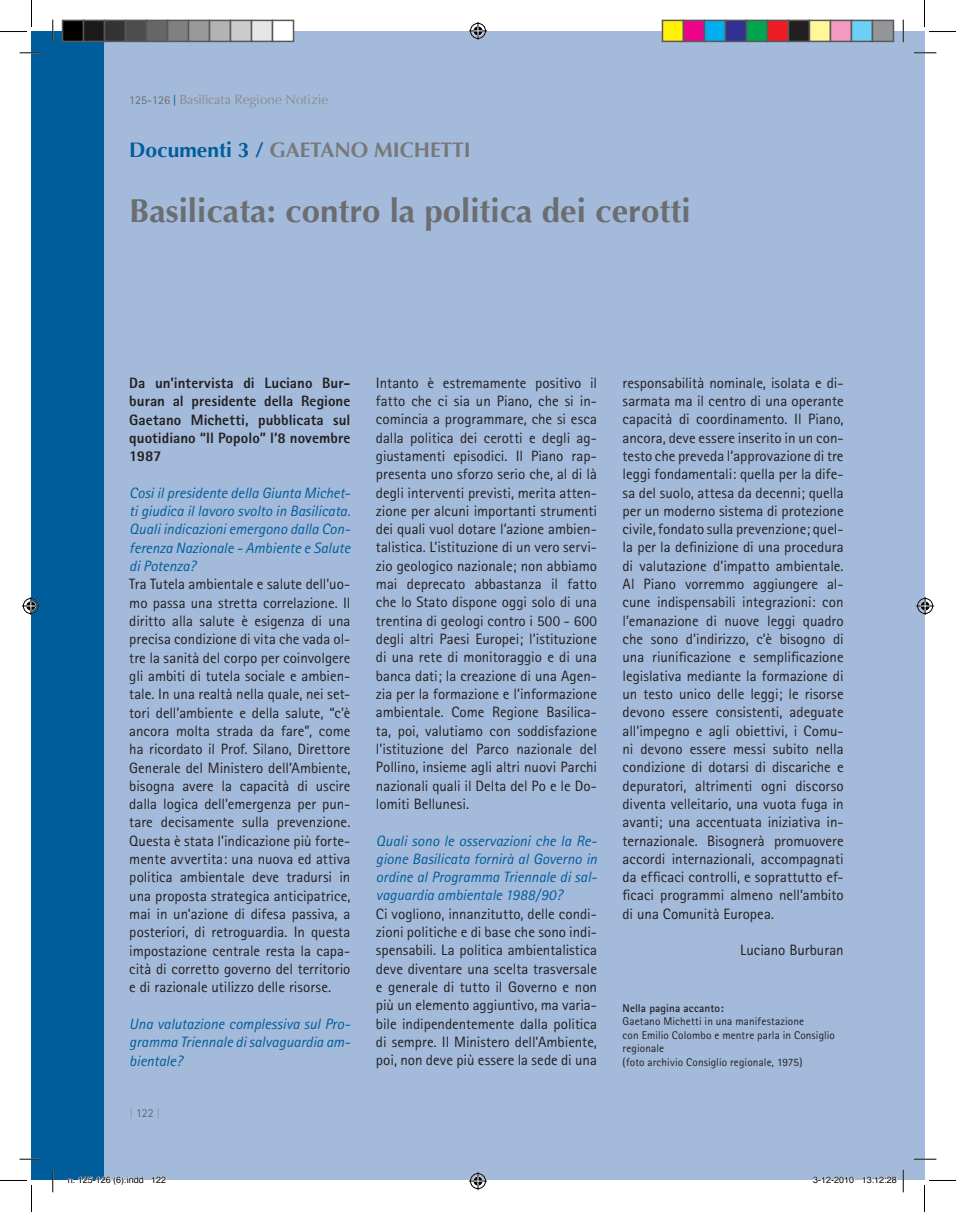
<style>
.page{position:relative;width:956px;height:1212px;background:#fff}
.page>*{position:absolute;margin:0;border:0;box-sizing:border-box;transform-origin:0 0}
.t1{font:700 33px "Optima";color:#6c6d70}
.t2{font:700 21px "Optima";color:#76787b}
.t3{font:15px/18.3px "Rotis Sans Serif";color:#231f20}
.t4{font:800 15px/18.3px "Rotis Sans Serif";letter-spacing:.005em;color:#231f20;text-align:justify}
.t5{font:italic 15px/18.3px "Rotis Sans Serif";letter-spacing:-.005em;color:#005d9c;text-align:justify}
.t6{font:13.5px "Optima";color:#8a8c8f}
.t7{font:300 12px "Rotis Sans Serif";color:#57585a}
.t8{font:11.25px/13.5px "Rotis Sans Serif";letter-spacing:.01em;color:#231f20}
.t9{font:9px "Helvetica";color:#000}
.s1{font-family:"Rotis Sans Serif";font-size:12px;color:#6c6d70}
.s2{font-family:"Rotis Sans Serif";font-size:12px;color:#005d9c}
.s3{font-family:"Rotis Semi Serif"}
.s4{color:#005d9c}
.s5{font-style:italic;color:#005d9c}
.s6{color:#8a8c8f}
.s7{font-weight:700}
</style>
<div class="page">
<div style="left:32px;top:32px;width:892px;height:1148px;background:#a3bada"></div>
<div style="left:32px;top:32px;width:72px;height:1148px;background:#005d9c"></div>
<svg style="left:20px;top:52px;width:22px;height:2px"></svg>
<svg style="left:914px;top:52px;width:22px;height:2px"></svg>
<svg style="left:20px;top:1158px;width:22px;height:1px"></svg>
<svg style="left:914px;top:1158px;width:22px;height:1px"></svg>
<svg style="left:52px;top:20px;width:2px;height:22px"></svg>
<svg style="left:52px;top:1169px;width:2px;height:22px"></svg>
<svg style="left:903px;top:20px;width:1px;height:22px"></svg>
<svg style="left:903px;top:1169px;width:1px;height:22px"></svg>
<svg style="left:0;top:0;width:32px;height:32px"></svg>
<svg style="left:0;top:1179px;width:32px;height:32px"></svg>
<svg style="left:924px;top:0;width:32px;height:32px"></svg>
<svg style="left:924px;top:1179px;width:32px;height:32px"></svg>
<svg style="left:469px;top:22px;width:18px;height:18px"></svg>
<svg style="left:469px;top:1172px;width:18px;height:17px"></svg>
<svg style="left:22px;top:597px;width:18px;height:18px"></svg>
<svg style="left:916px;top:597px;width:18px;height:18px"></svg>
<div style="left:63px;top:20px;width:21px;height:21px;background:#000"></div>
<div style="left:62px;top:20px;width:22px;height:22px;border:2px solid #595959"></div>
<div style="left:84px;top:20px;width:21px;height:21px;background:#1a1a1a"></div>
<div style="left:83px;top:20px;width:22px;height:22px;border:2px solid #595959"></div>
<div style="left:105px;top:20px;width:21px;height:21px;background:#333"></div>
<div style="left:104px;top:20px;width:22px;height:22px;border:2px solid #595959"></div>
<div style="left:126px;top:20px;width:21px;height:21px;background:#4d4d4d"></div>
<div style="left:125px;top:20px;width:22px;height:22px;border:2px solid #595959"></div>
<div style="left:147px;top:20px;width:21px;height:21px;background:#666"></div>
<div style="left:146px;top:20px;width:22px;height:22px;border:2px solid #595959"></div>
<div style="left:168px;top:20px;width:21px;height:21px;background:#808080"></div>
<div style="left:167px;top:20px;width:22px;height:22px;border:2px solid #595959"></div>
<div style="left:189px;top:20px;width:21px;height:21px;background:#999"></div>
<div style="left:188px;top:20px;width:22px;height:22px;border:2px solid #595959"></div>
<div style="left:210px;top:20px;width:21px;height:21px;background:#b3b3b3"></div>
<div style="left:209px;top:20px;width:22px;height:22px;border:2px solid #595959"></div>
<div style="left:231px;top:20px;width:21px;height:21px;background:#ccc"></div>
<div style="left:230px;top:20px;width:22px;height:22px;border:2px solid #595959"></div>
<div style="left:252px;top:20px;width:21px;height:21px;background:#e6e6e6"></div>
<div style="left:251px;top:20px;width:22px;height:22px;border:2px solid #595959"></div>
<div style="left:273px;top:20px;width:21px;height:21px;background:#fff"></div>
<div style="left:272px;top:20px;width:22px;height:22px;border:2px solid #595959"></div>
<div style="left:662px;top:20px;width:21px;height:21px;background:#fff101"></div>
<div style="left:662px;top:20px;width:22px;height:22px;border:2px solid #595959"></div>
<div style="left:683px;top:20px;width:21px;height:21px;background:#ed028c"></div>
<div style="left:683px;top:20px;width:22px;height:22px;border:2px solid #595959"></div>
<div style="left:704px;top:20px;width:21px;height:21px;background:#00aeef"></div>
<div style="left:704px;top:20px;width:22px;height:22px;border:2px solid #595959"></div>
<div style="left:725px;top:20px;width:21px;height:21px;background:#2e3092"></div>
<div style="left:725px;top:20px;width:22px;height:22px;border:2px solid #595959"></div>
<div style="left:746px;top:20px;width:21px;height:21px;background:#00a54f"></div>
<div style="left:746px;top:20px;width:22px;height:22px;border:2px solid #595959"></div>
<div style="left:767px;top:20px;width:21px;height:21px;background:#ee1d23"></div>
<div style="left:767px;top:20px;width:22px;height:22px;border:2px solid #595959"></div>
<div style="left:788px;top:20px;width:21px;height:21px;background:#231f20"></div>
<div style="left:788px;top:20px;width:22px;height:22px;border:2px solid #595959"></div>
<div style="left:809px;top:20px;width:21px;height:21px;background:#fff79a"></div>
<div style="left:809px;top:20px;width:22px;height:22px;border:2px solid #595959"></div>
<div style="left:830px;top:20px;width:21px;height:21px;background:#f499c2"></div>
<div style="left:830px;top:20px;width:22px;height:22px;border:2px solid #595959"></div>
<div style="left:851px;top:20px;width:21px;height:21px;background:#6bcff6"></div>
<div style="left:851px;top:20px;width:22px;height:22px;border:2px solid #595959"></div>
<div style="left:872px;top:20px;width:21px;height:21px;background:#939598"></div>
<div style="left:872px;top:20px;width:22px;height:22px;border:2px solid #595959"></div>
<svg style="left:68px;top:1176px;width:76px;height:4px"></svg>
<svg style="left:152px;top:1176px;width:15px;height:4px"></svg>
<svg style="left:813px;top:1176px;width:41px;height:4px"></svg>
<svg style="left:862px;top:1176px;width:35px;height:4px"></svg>
<p class="t6" style="left:129px;top:91px;width:201px"><span class="s1">125-126</span> <span class="s2">|</span> <span class="s3">Basilicata</span> Regione Notizie</p>
<p class="t2" style="left:129px;top:138px;width:343px"><span class="s4">Documenti 3 /</span> GAETANO MICHETTI</p>
<p class="t1" style="left:129px;top:192px;width:563px">Basilicata: contro la politica dei cerotti</p>
<p class="t4" style="left:129px;top:373px;width:223px">Da un’intervista di Luciano Bur&shy;buran al presidente della Regione Gaetano Michetti, pubblicata sul quotidiano “Il Popolo” l’8 novembre 1987</p>
<p class="t3" style="left:129px;top:483px;width:223px"><span class="s5">Cosi il presidente della Giunta Michet&shy;ti giudica il lavoro svolto in Basilicata.<br>Quali indicazioni emergono dalla Con&shy;ferenza Nazionale - Ambiente e Salute di Potenza?<br></span>Tra Tutela ambientale e salute dell’uo&shy;mo passa una stretta correlazione. Il diritto alla salute è esigenza di una precisa condizione di vita che vada ol&shy;tre la sanità del corpo per coinvolgere gli ambiti di tutela sociale e ambien&shy;tale. In una realtà nella quale, nei set&shy;tori dell’ambiente e della salute, “c’è ancora molta strada da fare”, come ha ricordato il Prof. Silano, Direttore Generale del Ministero dell’Ambiente, bisogna avere la capacità di uscire dalla logica dell’emergenza per pun&shy;tare decisamente sulla prevenzione.<br>Questa è stata l’indicazione più forte&shy;mente avvertita: una nuova ed attiva politica ambientale deve tradursi in una proposta strategica anticipatrice, mai in un’azione di difesa passiva, a posteriori, di retroguardia. In questa impostazione centrale resta la capa&shy;cità di corretto governo del territorio e di razionale utilizzo delle risorse.</p>
<p class="t5" style="left:129px;top:1014px;width:220px">Una valutazione complessiva sul Pro&shy;gramma Triennale di salvaguardia am&shy;bientale?</p>
<p class="t7" style="left:129px;top:1105px;width:33px"><span class="s6">|</span> 122 <span class="s6">|</span></p>
<p class="t3" style="left:376px;top:373px;width:223px;text-align:justify">Intanto è estremamente positivo il fatto che ci sia un Piano, che si in&shy;comincia a programmare, che si esca dalla politica dei cerotti e degli ag&shy;giustamenti episodici. Il Piano rap&shy;presenta uno sforzo serio che, al di là degli interventi previsti, merita atten&shy;zione per alcuni importanti strumenti dei quali vuol dotare l’azione ambien&shy;talistica. L’istituzione di un vero servi&shy;zio geologico nazionale; non abbiamo mai deprecato abbastanza il fatto che lo Stato dispone oggi solo di una trentina di geologi contro i 500 - 600 degli altri Paesi Europei; l’istituzione di una rete di monitoraggio e di una banca dati; la creazione di una Agen&shy;zia per la formazione e l’informazione ambientale. Come Regione Basilica&shy;ta, poi, valutiamo con soddisfazione l’istituzione del Parco nazionale del Pollino, insieme agli altri nuovi Parchi nazionali quali il Delta del Po e le Do&shy;lomiti Bellunesi.</p>
<p class="t3" style="left:376px;top:831px;width:223px"><span class="s5">Quali sono le osservazioni che la Re&shy;gione Basilicata fornirà al Governo in ordine al Programma Triennale di sal&shy;vaguardia ambientale 1988/90?<br></span>Ci vogliono, innanzitutto, delle condi&shy;zioni politiche e di base che sono indi&shy;spensabili. La politica ambientalistica deve diventare una scelta trasversale e generale di tutto il Governo e non più un elemento aggiuntivo, ma varia&shy;bile indipendentemente dalla politica di sempre. Il Ministero dell’Ambiente, poi, non deve più essere la sede di una</p>
<p class="t3" style="left:623px;top:373px;width:223px;text-align:justify">responsabilità nominale, isolata e di&shy;sarmata ma il centro di una operante capacità di coordinamento. Il Piano, ancora, deve essere inserito in un con&shy;testo che preveda l’approvazione di tre leggi fondamentali: quella per la dife&shy;sa del suolo, attesa da decenni; quella per un moderno sistema di protezione civile, fondato sulla prevenzione; quel&shy;la per la definizione di una procedura di valutazione d’impatto ambientale.<br>Al Piano vorremmo aggiungere al&shy;cune indispensabili integrazioni: con l’emanazione di nuove leggi quadro che sono d’indirizzo, c’è bisogno di una riunificazione e semplificazione legislativa mediante la formazione di un testo unico delle leggi; le risorse devono essere consistenti, adeguate all’impegno e agli obiettivi, i Comu&shy;ni devono essere messi subito nella condizione di dotarsi di discariche e depuratori, altrimenti ogni discorso diventa velleitario, una vuota fuga in avanti; una accentuata iniziativa in&shy;ternazionale. Bisognerà promuovere accordi internazionali, accompagnati da efficaci controlli, e soprattutto ef&shy;ficaci programmi almeno nell’ambito di una Comunità Europea.</p>
<p class="t3" style="left:740px;top:940px;width:105px">Luciano Burburan</p>
<p class="t8" style="left:623px;top:1000px;width:214px"><span class="s7">Nella pagina accanto:<br></span>Gaetano Michetti in una manifestazione<br>con Emilio Colombo e mentre parla in Consiglio regionale<br>(foto archivio Consiglio regionale, 1975)</p>
<p class="t9" style="left:68px;top:1173px;width:100px">n. 125-126 (6).indd 122</p>
<p class="t9" style="left:813px;top:1173px;width:85px">3-12-2010 13:12:28</p>
</div>
